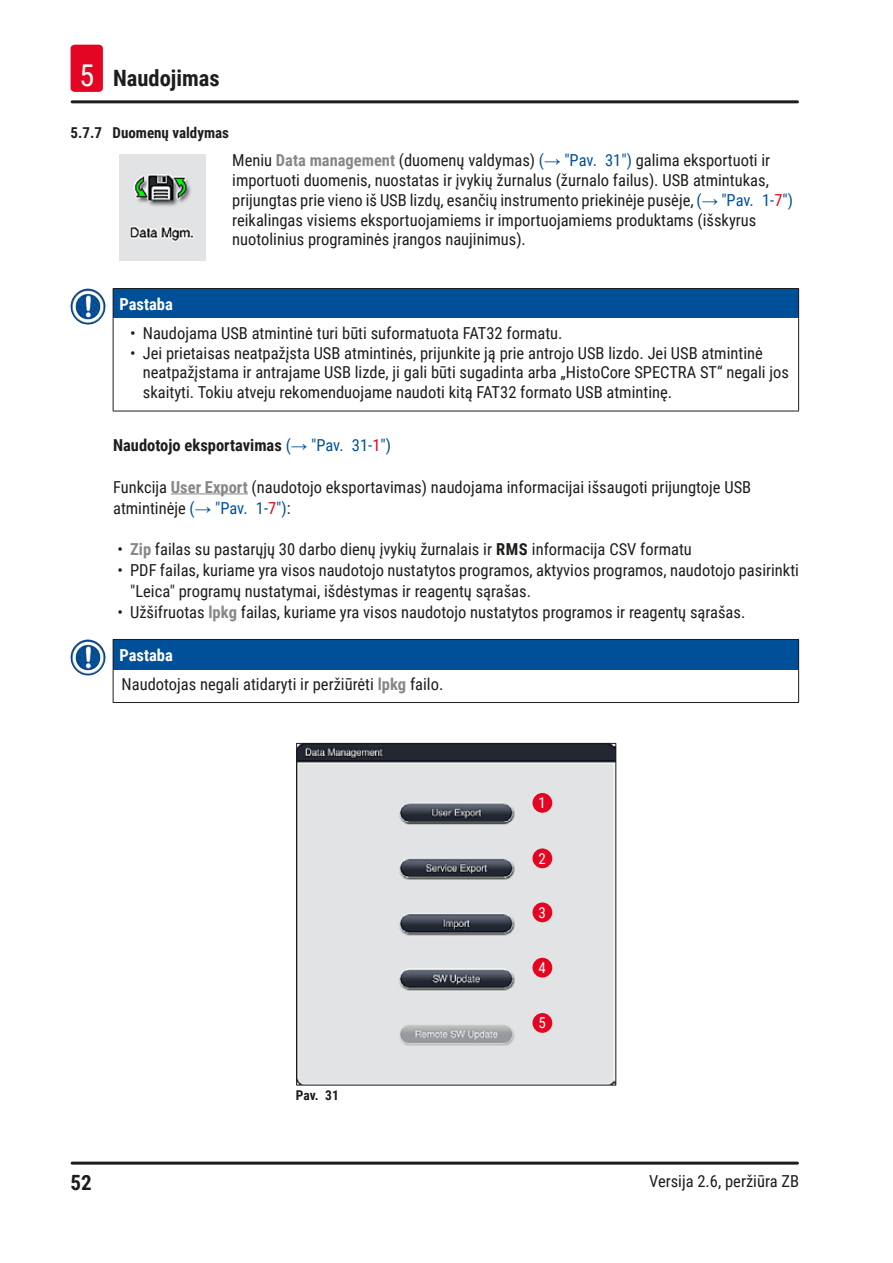
<style>
.page{position:relative;width:893px;height:1263px;background:#fff}
.page>*{position:absolute;margin:0;border:0;box-sizing:border-box;transform-origin:0 0}
.t1{font:700 22.5px "Roboto Condensed";color:#1d1d1b}
.t2{font:700 21px "Roboto Condensed";color:#1d1d1b}
.Table_text{font:16.5px/19.8px "Roboto Condensed";color:#1d1d1b}
.Description_text{font:16.5px/20.9px "Roboto Condensed";color:#1d1d1b}
.Source_of_danger{font:16.5px "Roboto Condensed";color:#1d1d1b}
.Subheading{font:700 16.5px "Roboto Condensed";color:#1d1d1b}
.Signalword__no_use_a{font:700 16.5px "Roboto Condensed";color:#fff}
.t3{font:700 15px "Roboto Condensed";color:#1d1d1b}
.t4{font:15px "Roboto Condensed";color:#fff}
.t5{font:700 13.5px "Roboto Condensed";color:#1d1d1b}
.s1{font-weight:400;font-size:30px;color:#fff}
.s2{font-weight:700;color:#878787}
.s3{color:#005099}
.s4{font-family:"Arial";color:#005099}
.s5{color:#e40522}
.s6{font-weight:400;color:#005099}
.s7{font-family:"Arial";font-weight:400;color:#005099}
.s8{font-weight:400;color:#e40522}
.s9{font-weight:700}
</style>
<div class="page">
<hr style="left:72px;top:1161px;width:725px;height:3px;background:#1d1d1b">
<hr style="left:72px;top:100px;width:725px;height:3px;background:#1d1d1b">
<div style="left:71px;top:45px;width:32px;height:47px;background:#e40522;border-radius:4px"></div>
<hr style="left:171px;top:493px;width:77px;height:1px;background:#878787">
<img style="left:119px;top:154px;width:87px;height:107px">
<div style="left:113px;top:289px;width:686px;height:30px;background:#005099"></div>
<hr style="left:113px;top:289px;width:1px;height:30px;background:#1d1d1b">
<hr style="left:113px;top:319px;width:1px;height:92px;background:#1d1d1b">
<hr style="left:798px;top:319px;width:1px;height:92px;background:#1d1d1b">
<hr style="left:113px;top:411px;width:686px;height:1px;background:#1d1d1b">
<hr style="left:113px;top:288px;width:686px;height:1px;background:#1d1d1b">
<hr style="left:798px;top:289px;width:1px;height:30px;background:#1d1d1b">
<img style="left:71px;top:289px;width:26px;height:36px">
<div style="left:113px;top:639px;width:686px;height:30px;background:#005099"></div>
<svg style="left:113px;top:640px;width:1px;height:29px"></svg>
<hr style="left:113px;top:669px;width:1px;height:33px;background:#1d1d1b">
<hr style="left:798px;top:669px;width:1px;height:33px;background:#1d1d1b">
<hr style="left:113px;top:702px;width:686px;height:1px;background:#1d1d1b">
<hr style="left:113px;top:639px;width:686px;height:1px;background:#1d1d1b">
<svg style="left:798px;top:640px;width:1px;height:29px"></svg>
<img style="left:71px;top:639px;width:25px;height:36px">
<img style="left:298px;top:745px;width:316px;height:338px">
<div style="left:532px;top:793px;width:20px;height:20px;background:#e40522;border-radius:50%"></div>
<div style="left:532px;top:848px;width:20px;height:20px;background:#e40522;border-radius:50%"></div>
<div style="left:532px;top:902px;width:20px;height:20px;background:#e40522;border-radius:50%"></div>
<div style="left:532px;top:958px;width:20px;height:19px;background:#e40522;border-radius:50%"></div>
<div style="left:532px;top:1013px;width:20px;height:20px;background:#e40522;border-radius:50%"></div>
<div style="left:296px;top:743px;width:320px;height:342px;border:1px solid #1d1d1b"></div>
<h1 class="t1" style="left:79px;top:63px;width:142px"><span class="s1">5</span> Naudojimas</h1>
<p class="t3" style="left:71px;top:122px;width:160px">5.7.7 Duomenų valdymas</p>
<p class="Table_text" style="left:232px;top:150px;width:562px">Meniu <span class="s2">Data management</span> (duomenų valdymas) <span class="s3">(</span><span class="s4">→</span> <span class="s3">"Pav. 31")</span> galima eksportuoti ir importuoti duomenis, nuostatas ir įvykių žurnalus (žurnalo failus). USB atmintukas, prijungtas prie vieno iš USB lizdų, esančių instrumento priekinėje pusėje, <span class="s3">(</span><span class="s4">→</span> <span class="s3">"Pav. 1‑</span><span class="s5">7</span><span class="s3">") </span>reikalingas visiems eksportuojamiems ir importuojamiems produktams (išskyrus nuotolinius programinės įrangos naujinimus).</p>
<p class="Signalword__no_use_a" style="left:119px;top:293px;width:55px">Pastaba</p>
<p class="Table_text" style="left:130px;top:322px;width:434px">• Naudojama USB atmintinė turi būti suformatuota FAT32 formatu.</p>
<p class="Table_text" style="left:143px;top:342px;width:648px;text-indent:-13px">• Jei prietaisas neatpažįsta USB atmintinės, prijunkite ją prie antrojo USB lizdo. Jei USB atmintinė neatpažįstama ir antrajame USB lizde, ji gali būti sugadinta arba „HistoCore SPECTRA ST“ negali jos skaityti. Tokiu atveju rekomenduojame naudoti kitą FAT32 formato USB atmintinę.</p>
<p class="Subheading" style="left:113px;top:434px;width:279px">Naudotojo eksportavimas <span class="s6">(</span><span class="s7">→</span> <span class="s6">"Pav. 31‑</span><span class="s8">1</span><span class="s6">")</span></p>
<p class="Description_text" style="left:113px;top:476px;width:640px">Funkcija <span class="s2">User Export</span> (naudotojo eksportavimas) naudojama informacijai išsaugoti prijungtoje USB atmintinėje <span class="s3">(</span><span class="s4">→</span> <span class="s3">"Pav. 1‑</span><span class="s5">7</span><span class="s3">")</span>:</p>
<p class="Table_text" style="left:117px;top:539px;width:576px">• <span class="s2">Zip</span> failas su pastarųjų 30 darbo dienų įvykių žurnalais ir <span class="s9">RMS</span> informacija CSV formatu</p>
<p class="Table_text" style="left:130px;top:559px;width:670px;line-height:20.9px;text-indent:-13px">• PDF failas, kuriame yra visos naudotojo nustatytos programos, aktyvios programos, naudotojo pasirinkti "Leica" programų nustatymai, išdėstymas ir reagentų sąrašas.</p>
<p class="Table_text" style="left:117px;top:601px;width:629px">• Užšifruotas <span class="s2">lpkg</span> failas, kuriame yra visos naudotojo nustatytos programos ir reagentų sąrašas.</p>
<p class="Signalword__no_use_a" style="left:119px;top:644px;width:55px">Pastaba</p>
<p class="Source_of_danger" style="left:122px;top:672px;width:323px">Naudotojas negali atidaryti ir peržiūrėti <span class="s2">lpkg</span> failo.</p>
<p class="t4" style="left:539px;top:792px;width:9px">1</p>
<p class="t4" style="left:539px;top:848px;width:9px">2</p>
<p class="t4" style="left:539px;top:902px;width:9px">3</p>
<p class="t4" style="left:539px;top:957px;width:9px">4</p>
<p class="t5" style="left:296px;top:1085px;width:45px">Pav. 31</p>
<p class="t4" style="left:539px;top:1012px;width:9px">5</p>
<p class="t2" style="left:71px;top:1168px;width:23px">52</p>
<p class="Table_text" style="left:649px;top:1170px;width:151px">Versija 2.6, peržiūra ZB</p>
</div>
